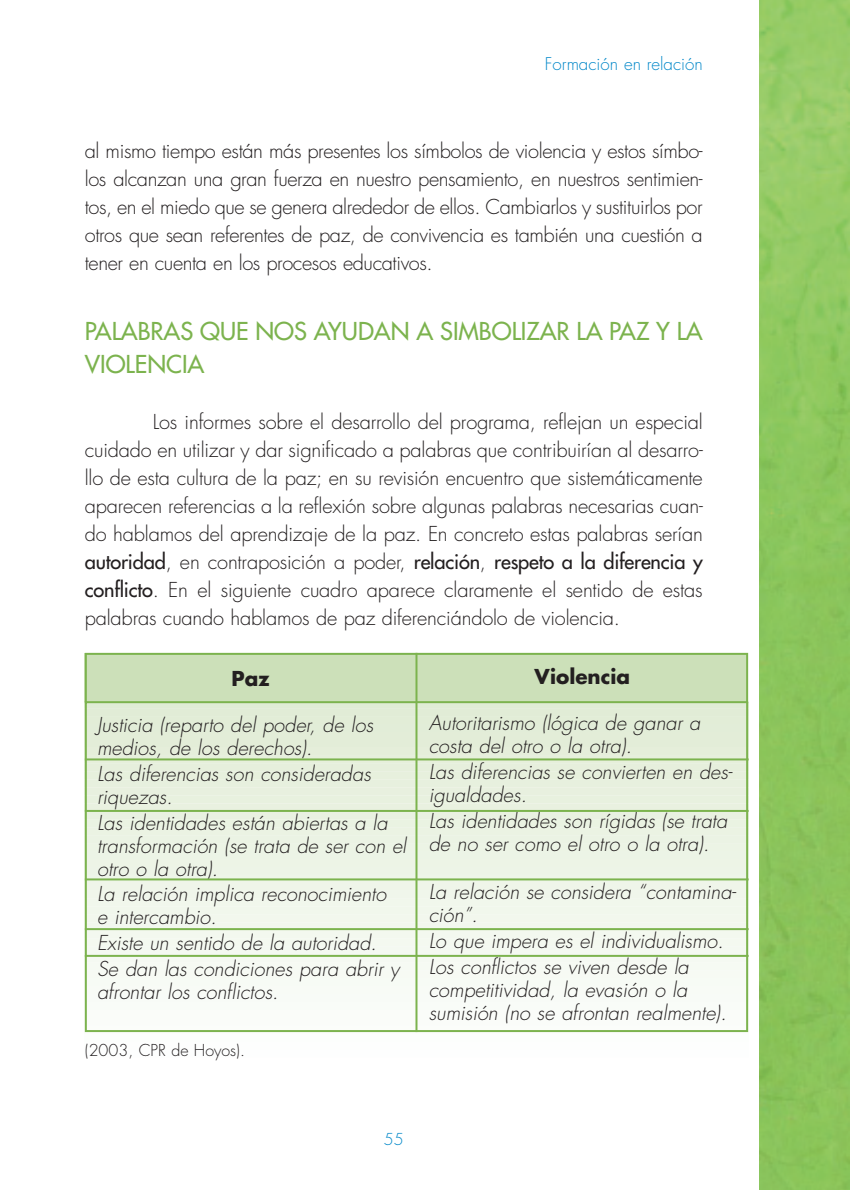
<style>
.page{position:relative;width:850px;height:1190px;background:#fff}
.page>*{position:absolute;margin:0;border:0;box-sizing:border-box;transform-origin:0 0}
.t1{font:24px/32.8px "Futura";color:#7cb34e}
.t2{font:300 20px/28px "Futura";letter-spacing:-.015em;color:#231f20;text-align:justify}
.t3{font:italic 300 20px/23px "Futura";color:#231f20}
.t4{font:700 20px "Futura";color:#231f20}
.t5{font:300 17px "Futura";color:#0388c9}
.t6{font:300 16px "Futura";color:#231f20}
.t7{font:300 16px "Futura";color:#0388c9}
.s1{font-weight:400}
</style>
<div class="page">
<img style="left:759px;top:0;width:91px;height:1190px">
<svg style="left:84px;top:652px;width:665px;height:381px"></svg>
<hr style="left:416px;top:701px;width:332px;height:2px;background:#7cb34e">
<hr style="left:415px;top:653px;width:2px;height:379px;background:#7cb34e">
<hr style="left:85px;top:758px;width:664px;height:2px;background:#7cb34e">
<hr style="left:85px;top:810px;width:664px;height:2px;background:#7cb34e">
<hr style="left:85px;top:878px;width:664px;height:2px;background:#7cb34e">
<hr style="left:85px;top:928px;width:664px;height:2px;background:#7cb34e">
<hr style="left:85px;top:955px;width:664px;height:2px;background:#7cb34e">
<p class="t5" style="left:545px;top:56px;width:159px">Formación en relación</p>
<p class="t2" style="left:85px;top:138px;width:619px">al mismo tiempo están más presentes los símbolos de violencia y estos símbo&shy;los alcanzan una gran fuerza en nuestro pensamiento, en nuestros sentimien&shy;tos, en el miedo que se genera alrededor de ellos. Cambiarlos y sustituirlos por otros que sean referentes de paz, de convivencia es también una cuestión a tener en cuenta en los procesos educativos.</p>
<p class="t1" style="left:85px;top:316px;width:619px">PALABRAS QUE NOS AYUDAN A SIMBOLIZAR LA PAZ Y LA<br>VIOLENCIA</p>
<p class="t2" style="left:85px;top:410px;width:620px;text-indent:68px">Los informes sobre el desarrollo del programa, reflejan un especial cuidado en utilizar y dar significado a palabras que contribuirían al desarro&shy;llo de esta cultura de la paz; en su revisión encuentro que sistemáticamente aparecen referencias a la reflexión sobre algunas palabras necesarias cuan&shy;do hablamos del aprendizaje de la paz. En concreto estas palabras serían <span class="s1">autoridad</span>, en contraposición a poder, <span class="s1">relación</span>, <span class="s1">respeto a la diferencia y conflicto</span>. En el siguiente cuadro aparece claramente el sentido de estas palabras cuando hablamos de paz diferenciándolo de violencia.</p>
<p class="t4" style="left:232px;top:670px;width:40px">Paz</p>
<p class="t3" style="left:97px;top:715px;width:281px">J usticia (reparto del poder, de los medios, de los derechos).</p>
<p class="t3" style="left:97px;top:764px;width:279px">Las diferencias son consideradas riquezas.</p>
<p class="t3" style="left:97px;top:812px;width:314px">Las identidades están abiertas a la transformación (se trata de ser con el otro o la otra).</p>
<p class="t3" style="left:97px;top:884px;width:294px">La relación implica reconocimiento e intercambio.</p>
<p class="t3" style="left:97px;top:932px;width:304px;line-height:25.8px">Existe un sentido de la autoridad.<br>Se dan las condiciones para abrir y</p>
<p class="t3" style="left:97px;top:982px;width:186px">afrontar los conflictos.</p>
<p class="t6" style="left:85px;top:1042px;width:162px">(2003, CPR de Hoyos).</p>
<p class="t4" style="left:534px;top:668px;width:97px">Violencia</p>
<p class="t3" style="left:429px;top:713px;width:277px">Autoritarismo (lógica de ganar a costa del otro o la otra).</p>
<p class="t3" style="left:429px;top:762px;width:308px">Las diferencias se convierten en des&shy;igualdades.</p>
<p class="t3" style="left:429px;top:810px;width:303px">Las identidades son rígidas (se trata de no ser como el otro o la otra).</p>
<p class="t3" style="left:429px;top:882px;width:312px">La relación se considera “contamina&shy;ción”.</p>
<p class="t3" style="left:429px;top:930px;width:300px;line-height:25.8px">Lo que impera es el individualismo.<br>Los conflictos se viven desde la</p>
<p class="t3" style="left:429px;top:980px;width:303px">competitividad, la evasión o la sumisión (no se afrontan realmente).</p>
<p class="t7" style="left:384px;top:1132px;width:21px">55</p>
</div>
